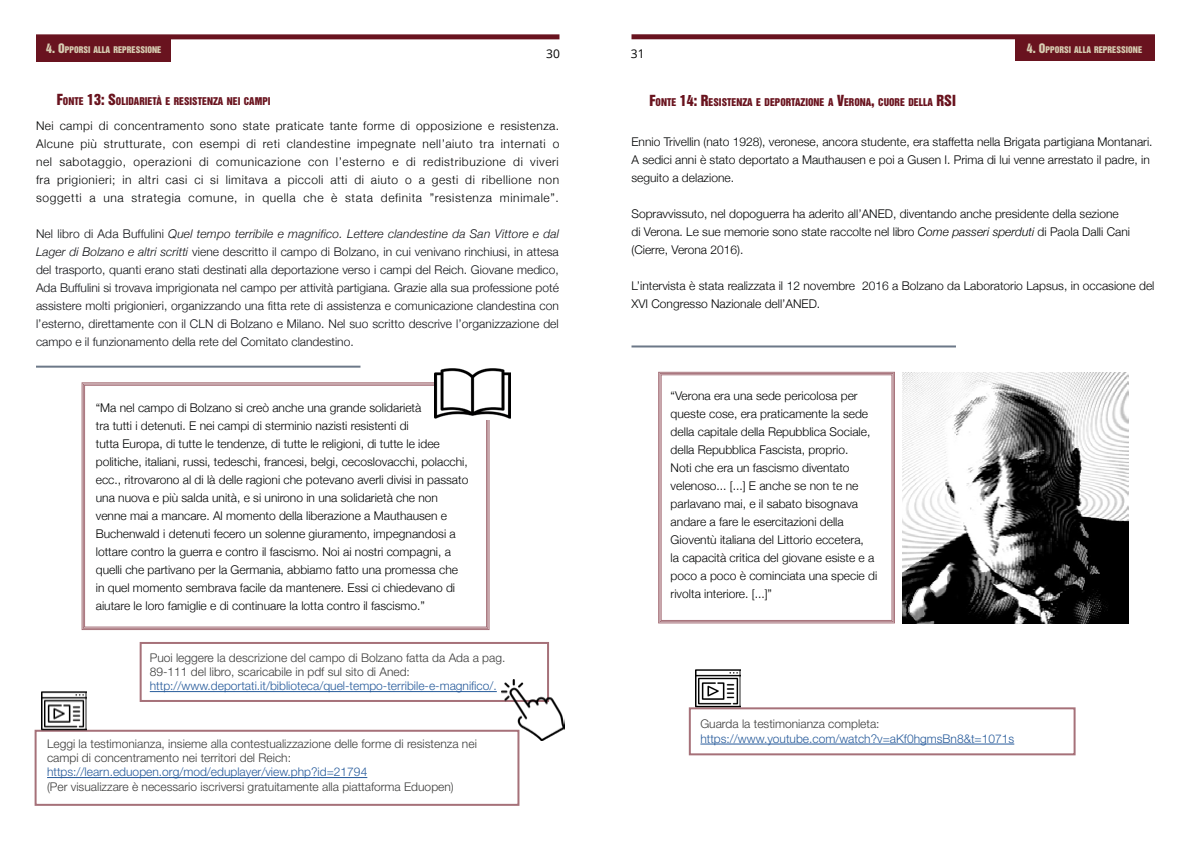
<style>
.page{position:relative;width:1191px;height:842px;background:#fff}
.page>*{position:absolute;margin:0;border:0;box-sizing:border-box;transform-origin:0 0}
.Edupack_paragrafo_ba{font:300 12px/18px "Helvetica Neue";color:#010202}
.Edupack_paragrafo_ba-2{font:300 12px/18px "Helvetica Neue";color:#101115;text-align:justify}
.Sources{font:300 12px/14.4px "Helvetica Neue LT Pro";color:#3c3c3b}
.t1{font:300 12px "Helvetica Neue LT Pro";color:#275b9b}
.t2{font:12px "Open Sans";color:#000}
.t3{font:9.8px "Helvetica Inserat LT Std";color:#69131e}
.t4{font:8.4px "Helvetica Inserat LT Std";color:#d7cdb2}
.s1{font-size:12px}
.s2{font-size:14px}
.s3{font-style:italic}
</style>
<div class="page">
<div style="left:36px;top:34px;width:523px;height:5px;background:#69131f"></div>
<div style="left:631px;top:34px;width:524px;height:5px;background:#69131f"></div>
<div style="left:36px;top:36px;width:135px;height:25px;background:#69131f"></div>
<div style="left:1014px;top:35px;width:140px;height:26px;background:#69131f"></div>
<hr style="left:36px;top:366px;width:324px;height:2px;background:#6c7888">
<div style="left:35px;top:730px;width:484px;height:76px;background:#fff;border:2px solid #a67179"></div>
<hr style="left:47px;top:777px;width:320px;height:1px;background:#275b9b">
<div style="left:140px;top:642px;width:409px;height:60px;background:#fff;border:2px solid #a67179"></div>
<img style="left:501px;top:680px;width:63px;height:61px">
<hr style="left:150px;top:691px;width:347px;height:1px;background:#275b9b">
<svg style="left:82px;top:382px;width:407px;height:248px"></svg>
<div style="left:84px;top:385px;width:403px;height:242px;border:1px solid #a67179"></div>
<img style="left:435px;top:368px;width:76px;height:52px">
<img style="left:41px;top:691px;width:45px;height:41px">
<hr style="left:631px;top:345px;width:325px;height:2px;background:#6c7888">
<div style="left:689px;top:707px;width:386px;height:48px;background:#fff;border:2px solid #a67179"></div>
<hr style="left:700px;top:744px;width:314px;height:1px;background:#275b9b">
<svg style="left:658px;top:372px;width:237px;height:251px"></svg>
<div style="left:659px;top:373px;width:234px;height:249px;border:1px solid #a67179"></div>
<div style="left:661px;top:374px;width:231px;height:247px;border:1px solid #a67179"></div>
<img style="left:695px;top:669px;width:45px;height:41px">
<img style="left:902px;top:372px;width:226px;height:251px">
<p class="t4" style="left:46px;top:45px;width:117px"><span class="s1">4. O</span>PPORSI ALLA REPRESSIONE</p>
<p class="t4" style="left:1027px;top:45px;width:117px"><span class="s1">4. O</span>PPORSI ALLA REPRESSIONE</p>
<p class="t3" style="left:57px;top:95px;width:214px"><span class="s2">F</span>ONTE <span class="s2">13: S</span>OLIDARIETÀ E RESISTENZA NEI CAMPI</p>
<p class="Edupack_paragrafo_ba" style="left:36px;top:116px;width:525px;text-align:justify">Nei campi di concentramento sono state praticate tante forme di opposizione e resistenza.<br>Alcune più strutturate, con esempi di reti clandestine impegnate nell’aiuto tra internati o nel sabotaggio, operazioni di comunicazione con l’esterno e di redistribuzione di viveri fra prigionieri; in altri casi ci si limitava a piccoli atti di aiuto o a gesti di ribellione non soggetti a una strategia comune, in quella che è stata definita ”resistenza minimale”.</p>
<p class="Edupack_paragrafo_ba-2" style="left:36px;top:224px;width:524px">Nel libro di Ada Buffulini <span class="s3">Quel tempo terribile e magnifico. Lettere clandestine da San Vittore e dal Lager di Bolzano e altri scritti</span> viene descritto il campo di Bolzano, in cui venivano rinchiusi, in attesa del trasporto, quanti erano stati destinati alla deportazione verso i campi del Reich. Giovane medico, Ada Buffulini si trovava imprigionata nel campo per attività partigiana. Grazie alla sua professione poté assistere molti prigionieri, organizzando una fitta rete di assistenza e comunicazione clandestina con l’esterno, direttamente con il CLN di Bolzano e Milano. Nel suo scritto descrive l’organizzazione del campo e il funzionamento della rete del Comitato clandestino.</p>
<p class="t2" style="left:546px;top:45px;width:15px">30</p>
<p class="t2" style="left:631px;top:45px;width:15px">31</p>
<p class="t3" style="left:649px;top:96px;width:308px"><span class="s2">F</span>ONTE <span class="s2">14: R</span>ESISTENZA E DEPORTAZIONE A <span class="s2">V</span>ERONA<span class="s2">,</span> CUORE DELLA <span class="s2">RSI</span></p>
<p class="Edupack_paragrafo_ba" style="left:631px;top:132px;width:522px">Ennio Trivellin (nato 1928), veronese, ancora studente, era staffetta nella Brigata partigiana Montanari.<br>A sedici anni è stato deportato a Mauthausen e poi a Gusen I. Prima di lui venne arrestato il padre, in seguito a delazione.</p>
<p class="Edupack_paragrafo_ba" style="left:631px;top:204px;width:500px">Sopravvissuto, nel dopoguerra ha aderito all’ANED, diventando anche presidente della sezione di Verona. Le sue memorie sono state raccolte nel libro <span class="s3">Come passeri sperduti</span> di Paola Dalli Cani (Cierre, Verona 2016).</p>
<p class="Edupack_paragrafo_ba" style="left:631px;top:276px;width:524px">L’intervista è stata realizzata il 12 novembre 2016 a Bolzano da Laboratorio Lapsus, in occasione del<br>XVI Congresso Nazionale dell’ANED.</p>
<p class="Edupack_paragrafo_ba" style="left:96px;top:398px;width:374px">“Ma nel campo di Bolzano si creò anche una grande solidarietà<br>tra tutti i detenuti. E nei campi di sterminio nazisti resistenti di<br>tutta Europa, di tutte le tendenze, di tutte le religioni, di tutte le idee politiche, italiani, russi, tedeschi, francesi, belgi, cecoslovacchi, polacchi, ecc., ritrovarono al di là delle ragioni che potevano averli divisi in passato una nuova e più salda unità, e si unirono in una solidarietà che non venne mai a mancare. Al momento della liberazione a Mauthausen e Buchenwald i detenuti fecero un solenne giuramento, impegnandosi a lottare contro la guerra e contro il fascismo. Noi ai nostri compagni, a quelli che partivano per la Germania, abbiamo fatto una promessa che in quel momento sembrava facile da mantenere. Essi ci chiedevano di aiutare le loro famiglie e di continuare la lotta contro il fascismo.”</p>
<p class="Sources" style="left:150px;top:650px;width:357px">Puoi leggere la descrizione del campo di Bolzano fatta da Ada a pag.<br>89-111 del libro, scaricabile in pdf sul sito di Aned:</p>
<p class="t1" style="left:150px;top:679px;width:348px">http://www.deportati.it/biblioteca/quel-tempo-terribile-e-magnifico/.</p>
<p class="Sources" style="left:47px;top:736px;width:431px">Leggi la testimonianza, insieme alla contestualizzazione delle forme di resistenza nei campi di concentramento nei territori del Reich:</p>
<p class="t1" style="left:47px;top:765px;width:322px">https://learn.eduopen.org/mod/eduplayer/view.php?id=21794</p>
<p class="Sources" style="left:47px;top:779px;width:408px">(Per visualizzare è necessario iscriversi gratuitamente alla piattaforma Eduopen)</p>
<p class="Edupack_paragrafo_ba" style="left:670px;top:387px;width:208px">“Verona era una sede pericolosa per queste cose, era praticamente la sede della capitale della Repubblica Sociale, della Repubblica Fascista, proprio.<br>Noti che era un fascismo diventato velenoso... [...] E anche se non te ne parlavano mai, e il sabato bisognava andare a fare le esercitazioni della Gioventù italiana del Littorio eccetera,<br>la capacità critica del giovane esiste e a poco a poco è cominciata una specie di rivolta interiore. [...]”</p>
<p class="Sources" style="left:700px;top:717px;width:181px">Guarda la testimonianza completa:</p>
<p class="t1" style="left:700px;top:731px;width:315px">https://www.youtube.com/watch?v=aKf0hgmsBn8&amp;t=1071s</p>
</div>
